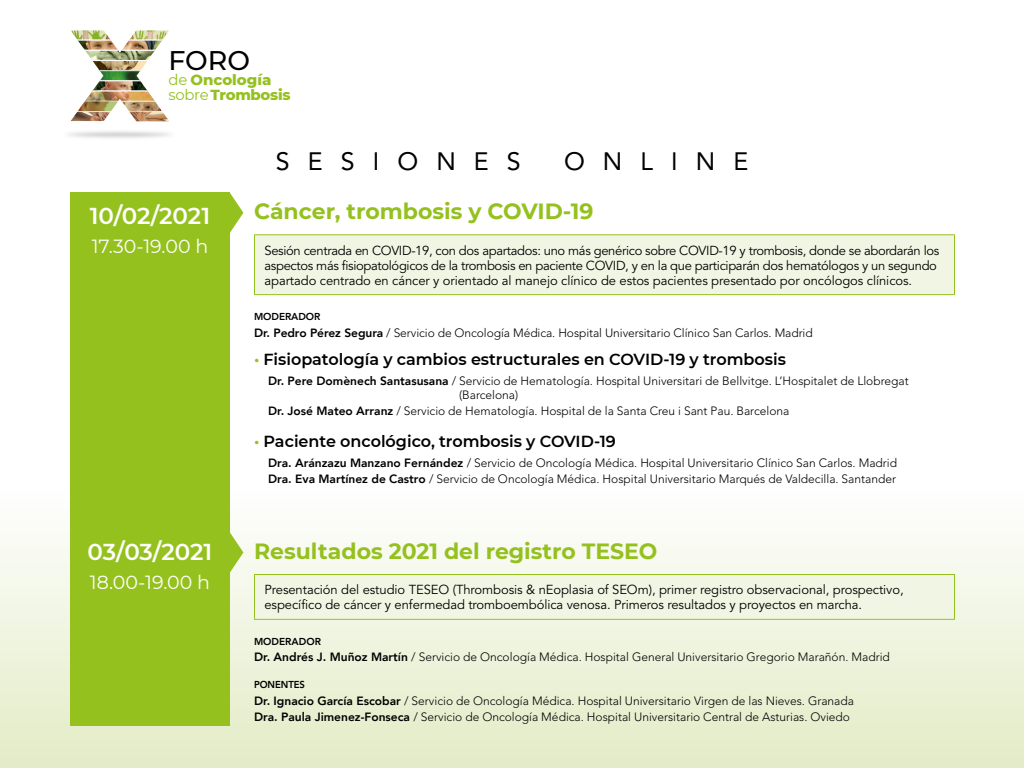
<style>
.page{position:relative;width:1024px;height:768px;background:#fff}
.page>*{position:absolute;margin:0;border:0;box-sizing:border-box;transform-origin:0 0}
.t1{font:500 26.9px "Montserrat";color:#000}
.t2{font:25px "Avenir LT Std";letter-spacing:.725em;color:#000}
.t3{font:600 23px "Montserrat";letter-spacing:-.005em;color:#fff}
.t4{font:700 22px "Montserrat";color:#95c11f}
.t5{font:19px "Montserrat";color:#fff}
.t6{font:600 16px "Montserrat";color:#000}
.t7{font:800 14.9px/15.2px "Montserrat";letter-spacing:-.015em;color:#95c11f}
.t8{font:13px/15px "Avenir LT Std";letter-spacing:-.025em;color:#000}
.t9{font:13px/15px "Avenir LT Std";letter-spacing:-.005em;color:#000}
.t10{font:300 12px/16px "Avenir LT Std";color:#000}
.t11{font:800 10px "Avenir LT Std";letter-spacing:-.005em;color:#000}
.t12{font:800 10px "Avenir LT Std";letter-spacing:-.005em;color:#000;scale:.95 1}
.s1{font-weight:400}
.s2{font-family:"Avenir";font-weight:800}
.s3{color:#95c11f}
</style>
<div class="page">
<div style="left:0;top:490px;width:1024px;height:278px;background:linear-gradient(to bottom,#fefefe,#e3ecc6)"></div>
<svg style="left:230px;top:193px;width:13px;height:40px"></svg>
<div style="left:254px;top:235px;width:700px;height:60px;background:#f1f6e4"></div>
<hr style="left:254px;top:234px;width:701px;height:1px;background:#95c11f">
<hr style="left:254px;top:235px;width:1px;height:59px;background:#95c11f">
<hr style="left:954px;top:235px;width:1px;height:59px;background:#95c11f">
<hr style="left:254px;top:294px;width:701px;height:1px;background:#95c11f">
<div style="left:70px;top:192px;width:160px;height:534px;background:#95c11f"></div>
<div style="left:254px;top:575px;width:700px;height:44px;background:#f1f6e4"></div>
<hr style="left:254px;top:574px;width:701px;height:1px;background:#95c11f">
<hr style="left:254px;top:575px;width:1px;height:44px;background:#95c11f">
<hr style="left:954px;top:575px;width:1px;height:44px;background:#95c11f">
<hr style="left:254px;top:619px;width:701px;height:1px;background:#95c11f">
<svg style="left:230px;top:532px;width:13px;height:41px"></svg>
<img style="left:70px;top:30px;width:99px;height:92px">
<img style="left:78px;top:101px;width:40px;height:10px">
<h1 class="t1" style="left:168px;top:42px;width:83px">FORO</h1>
<p class="t7" style="left:168px;top:71px;width:124px"><span class="s1">de</span> Oncología <span class="s1">sobre</span> Trombosis</p>
<h3 class="t3" style="left:90px;top:200px;width:122px">10/02/2021</h3>
<h3 class="t5" style="left:92px;top:234px;width:118px">17.30-19.00 h</h3>
<h3 class="t3" style="left:88px;top:536px;width:126px">03/03/2021</h3>
<h3 class="t5" style="left:90px;top:569px;width:122px">18.00-19.00 h</h3>
<h2 class="t2" style="left:276px;top:146px;width:247px">SESIONES</h2>
<h2 class="t2" style="left:564px;top:146px;width:186px">ONLINE</h2>
<h3 class="t4" style="left:254px;top:196px;width:341px">Cáncer, trombosis y COVID-19</h3>
<p class="t8" style="left:264px;top:243px;width:676px">Sesión centrada en COVID-19, con dos apartados: uno más genérico sobre COVID-19 y trombosis, donde se abordarán los aspectos más fisiopatológicos de la trombosis en paciente COVID, y en la que participarán dos hematólogos y un segundo apartado centrado en cáncer y orientado al manejo clínico de estos pacientes presentado por oncólogos clínicos.</p>
<p class="t11" style="left:254px;top:311px;width:68px">MODERADOR</p>
<p class="t10" style="left:254px;top:325px;width:560px"><span class="s2">Dr. Pedro Pérez Segura</span> / Servicio de Oncología Médica. Hospital Universitario Clínico San Carlos. Madrid</p>
<h3 class="t6" style="left:254px;top:348px;width:533px"><span class="s3">•</span> Fisiopatología y cambios estructurales en COVID-19 y trombosis</h3>
<p class="t10" style="left:459px;top:374px;width:451px;line-height:14px;text-indent:-191px"><span class="s2">Dr. Pere Domènech Santasusana</span> / Servicio de Hematología. Hospital Universitari de Bellvitge. L’Hospitalet de Llobregat (Barcelona)</p>
<p class="t10" style="left:268px;top:403px;width:523px"><span class="s2">Dr. José Mateo Arranz</span> / Servicio de Hematología. Hospital de la Santa Creu i Sant Pau. Barcelona</p>
<h3 class="t6" style="left:254px;top:430px;width:363px"><span class="s3">•</span> Paciente oncológico, trombosis y COVID-19</h3>
<p class="t10" style="left:268px;top:455px;width:631px"><span class="s2">Dra. Aránzazu Manzano Fernández</span> / Servicio de Oncología Médica. Hospital Universitario Clínico San Carlos. Madrid<br><span class="s2">Dra. Eva Martínez de Castro</span> / Servicio de Oncología Médica. Hospital Universitario Marqués de Valdecilla. Santander</p>
<h3 class="t4" style="left:254px;top:535px;width:405px">Resultados 2021 del registro TESEO</h3>
<p class="t9" style="left:264px;top:583px;width:641px">Presentación del estudio TESEO (Thrombosis &amp; nEoplasia of SEOm), primer registro observacional, prospectivo, específico de cáncer y enfermedad tromboembólica venosa. Primeros resultados y proyectos en marcha.</p>
<p class="t11" style="left:254px;top:635px;width:69px">MODERADOR</p>
<p class="t10" style="left:254px;top:649px;width:637px"><span class="s2">Dr. Andrés J. Muñoz Martín</span> / Servicio de Oncología Médica. Hospital General Universitario Gregorio Marañón. Madrid</p>
<p class="t12" style="left:254px;top:678px;width:55px">PONENTES</p>
<p class="t10" style="left:254px;top:693px;width:602px"><span class="s2">Dr. Ignacio García Escobar</span> / Servicio de Oncología Médica. Hospital Universitario Virgen de las Nieves. Granada<br><span class="s2">Dra. Paula Jimenez-Fonseca</span> / Servicio de Oncología Médica. Hospital Universitario Central de Asturias. Oviedo</p>
</div>
